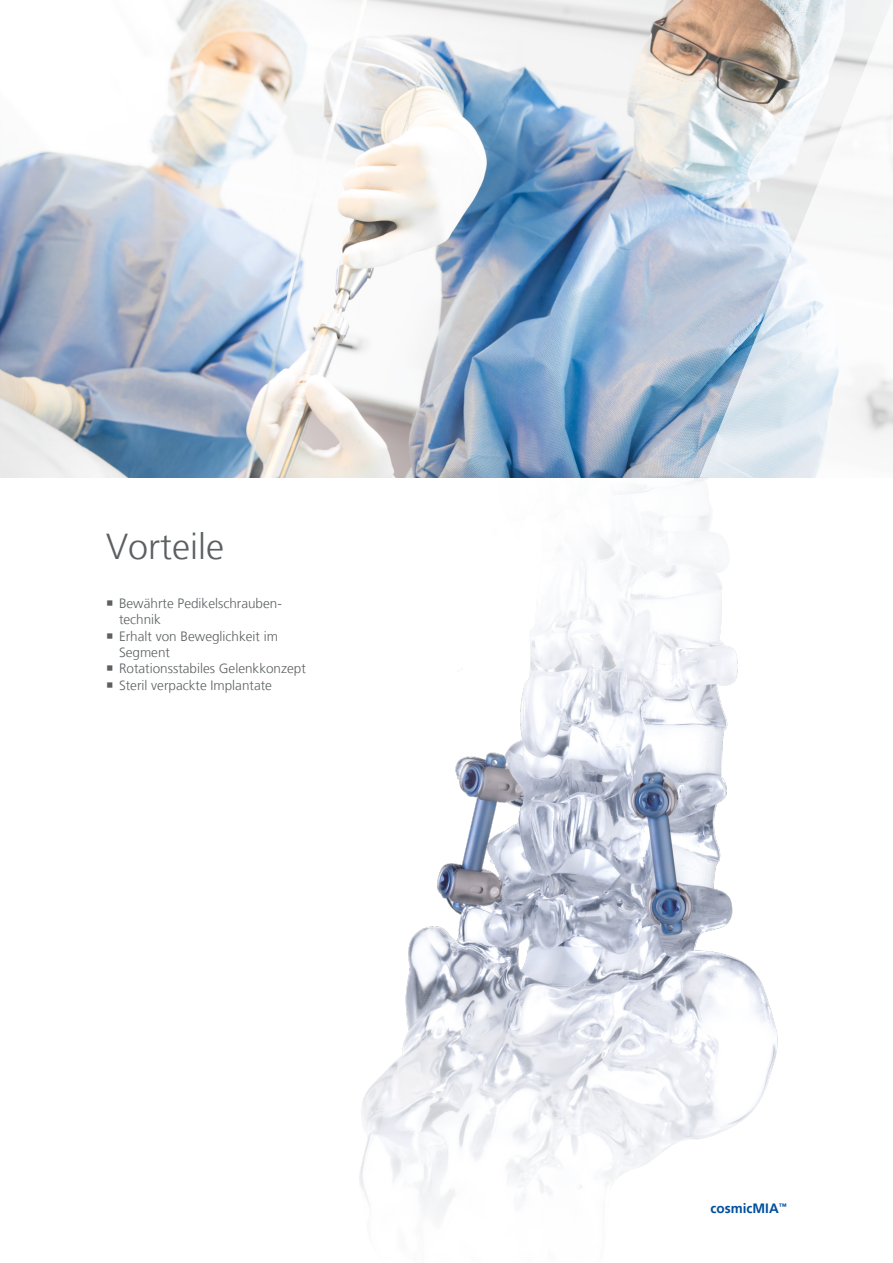
<style>
.page{position:relative;width:893px;height:1263px;background:#fff}
.page>*{position:absolute;margin:0;border:0;box-sizing:border-box;transform-origin:0 0}
.t1{font:300 36px "Frutiger LT";color:#5c6062}
.t2{font:300 13.5px/16.4px "Frutiger LT";color:#5c6062}
.t3{font:700 13.5px "Frutiger LT";color:#004f9f}
</style>
<div class="page">
<img style="left:0;top:0;width:697px;height:477px">
<svg style="left:697px;top:0;width:196px;height:477px"></svg>
<img style="left:328px;top:477px;width:488px;height:735px">
<h1 class="t1" style="left:106px;top:526px;width:119px">Vorteile</h1>
<p class="t2" style="left:119px;top:595px;width:188px">Bewährte Pedikelschrauben&shy;technik<br>Erhalt von Beweglichkeit im<br>Segment<br>Rotationsstabiles Gelenkkonzept<br>Steril verpackte Implantate</p>
<p class="t3" style="left:711px;top:1200px;width:78px">cosmicMIA<sup>™</sup></p>
</div>
